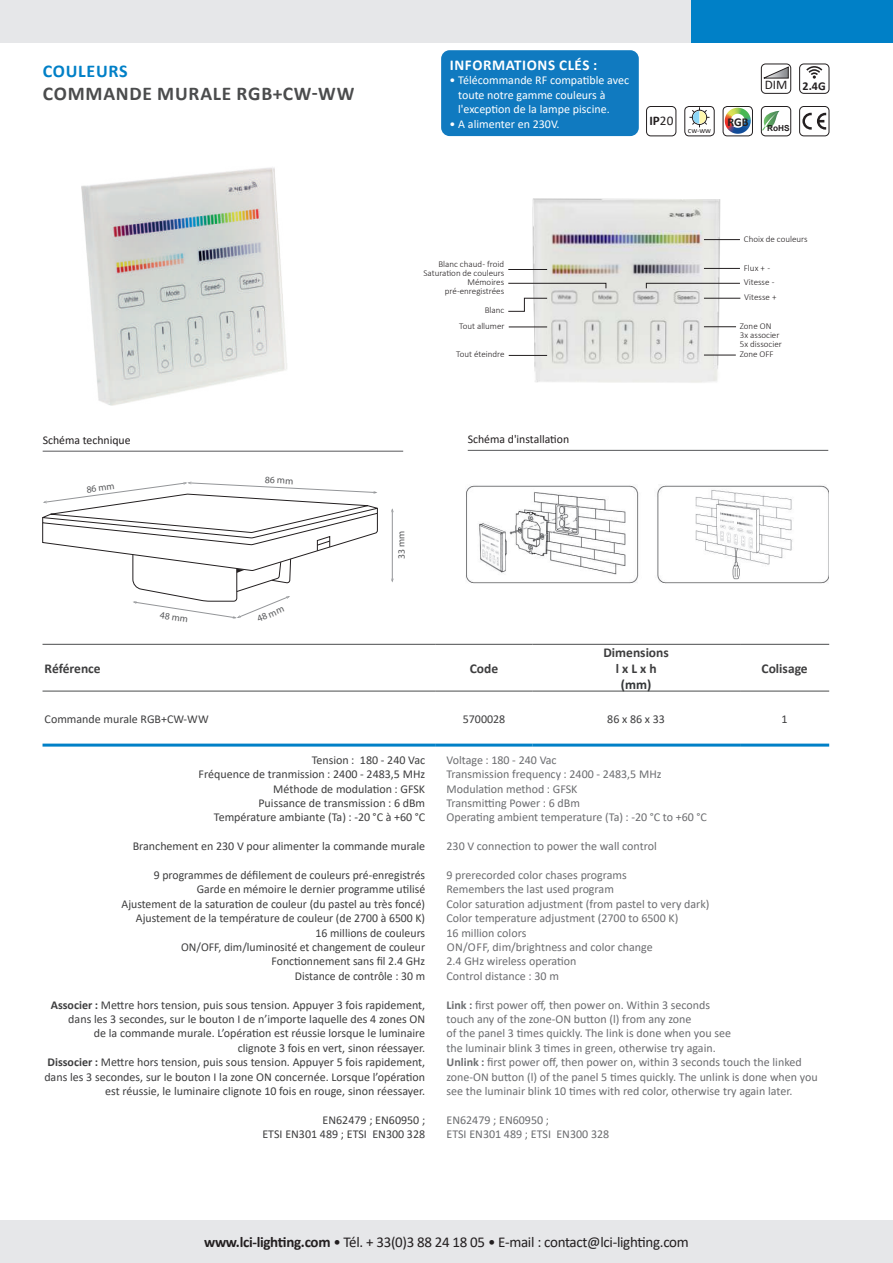
<style>
.page{position:relative;width:893px;height:1263px;background:#fff}
.page>*{position:absolute;margin:0;border:0;box-sizing:border-box;transform-origin:0 0}
.t1{font:700 19.5px "Calibri";letter-spacing:.04em;color:#4b4c4d}
.t2{font:700 18px "Calibri";letter-spacing:.04em;color:#0080c7}
.t3{font:15px "Calibri";letter-spacing:-.02em;color:#231f20}
.t4{font:700 15px "Calibri";letter-spacing:.04em;color:#fff}
.t5{font:700 13.5px/16.2px "Calibri";color:#3e3e3f;text-align:center}
.t6{font:700 13.5px "Calibri";color:#333638}
.t7{font:700 13.2px "Calibri";color:#231f20}
.t8{font:13.2px "Calibri";color:#231f20}
.t9{font:12px/14.4px "Calibri";color:#3e3e3f;text-align:right}
.t10{font:12px/14.4px "Calibri";color:#6c6d70}
.t11{font:12px/14.4px "Calibri";color:#fff}
.t12{font:700 12px "Calibri";color:#231f20}
.t13{font:11.85px "Calibri";color:#231f20}
.t14{font:9.75px "Myriad Pro";color:#57585a}
.t15{font:300 9px/9px "Calibri";color:#231f20;text-align:right}
.t16{font:700 8.25px "Arial";color:#231f20}
.t17{font:7.5px "Calibri";color:#231f20}
.s1{font-weight:400}
.s2{font-weight:700}
</style>
<div class="page">
<div style="left:0;top:1220px;width:893px;height:43px;background:#e6e7e9"></div>
<div style="left:0;top:0;width:893px;height:43px;background:#e6e7e9"></div>
<div style="left:691px;top:0;width:202px;height:43px;background:#0080c7"></div>
<svg style="left:43px;top:690px;width:786px;height:54px"></svg>
<hr style="left:43px;top:644px;width:393px;height:1px;background:#4b4c4d">
<hr style="left:436px;top:644px;width:96px;height:1px;background:#4b4c4d">
<hr style="left:532px;top:644px;width:208px;height:1px;background:#4b4c4d">
<hr style="left:740px;top:644px;width:89px;height:1px;background:#4b4c4d">
<hr style="left:43px;top:691px;width:393px;height:1px;background:#4b4c4d">
<hr style="left:436px;top:691px;width:96px;height:1px;background:#4b4c4d">
<hr style="left:532px;top:691px;width:208px;height:1px;background:#4b4c4d">
<hr style="left:740px;top:691px;width:89px;height:1px;background:#4b4c4d">
<hr style="left:43px;top:744px;width:393px;height:3px;background:#0080c7">
<hr style="left:436px;top:744px;width:96px;height:3px;background:#0080c7">
<hr style="left:532px;top:744px;width:208px;height:3px;background:#0080c7">
<hr style="left:740px;top:744px;width:89px;height:3px;background:#0080c7">
<svg style="left:806px;top:66px;width:16px;height:13px"></svg>
<div style="left:799px;top:64px;width:30px;height:30px;border:1px solid #231f20;border-radius:4px"></div>
<hr style="left:468px;top:450px;width:360px;height:1px;background:#57585a">
<img style="left:466px;top:485px;width:363px;height:98px">
<hr style="left:43px;top:451px;width:360px;height:1px;background:#57585a">
<hr style="left:392px;top:509px;width:1px;height:72px;background:#939598">
<svg style="left:43px;top:482px;width:335px;height:137px"></svg>
<img style="left:532px;top:198px;width:189px;height:185px">
<hr style="left:704px;top:239px;width:36px;height:1px;background:#231f20">
<hr style="left:704px;top:268px;width:36px;height:1px;background:#231f20">
<hr style="left:704px;top:298px;width:36px;height:1px;background:#231f20">
<hr style="left:704px;top:326px;width:32px;height:1px;background:#231f20">
<hr style="left:704px;top:355px;width:32px;height:1px;background:#231f20">
<svg style="left:646px;top:283px;width:94px;height:6px"></svg>
<hr style="left:508px;top:269px;width:39px;height:1px;background:#231f20">
<svg style="left:508px;top:298px;width:39px;height:14px"></svg>
<hr style="left:509px;top:327px;width:38px;height:1px;background:#231f20">
<hr style="left:509px;top:355px;width:38px;height:1px;background:#231f20">
<svg style="left:508px;top:283px;width:98px;height:6px"></svg>
<img style="left:81px;top:167px;width:206px;height:239px">
<div style="left:761px;top:64px;width:30px;height:30px;border:1px solid #231f20;border-radius:4px"></div>
<svg style="left:764px;top:67px;width:24px;height:11px"></svg>
<div style="left:646px;top:106px;width:30px;height:30px;border:1px solid #231f20;border-radius:4px"></div>
<div style="left:723px;top:106px;width:30px;height:30px;border:1px solid #231f20;border-radius:4px"></div>
<svg style="left:725px;top:108px;width:26px;height:26px"></svg>
<div style="left:685px;top:106px;width:29px;height:30px;border:1px solid #231f20;border-radius:4px"></div>
<svg style="left:689px;top:107px;width:21px;height:21px"></svg>
<div style="left:761px;top:106px;width:30px;height:30px;border:1px solid #231f20;border-radius:4px"></div>
<svg style="left:760px;top:111px;width:20px;height:19px"></svg>
<div style="left:799px;top:106px;width:30px;height:30px;border:1px solid #231f20;border-radius:4px"></div>
<svg style="left:802px;top:113px;width:24px;height:17px"></svg>
<div style="left:441px;top:50px;width:198px;height:86px;background:#107ac0;border-radius:9px"></div>
<h2 class="t2" style="left:43px;top:58px;width:86px">COULEURS</h2>
<h1 class="t1" style="left:43px;top:80px;width:313px">COMMANDE MURALE RGB+CW-WW</h1>
<p class="t4" style="left:450px;top:54px;width:149px">INFORMATIONS CLÉS :</p>
<p class="t11" style="left:458px;top:73px;width:173px;text-indent:-9px">• Télécommande RF compatible avec toute notre gamme couleurs à l'exception de la lampe piscine.</p>
<p class="t11" style="left:450px;top:116px;width:111px">• A alimenter en 230V.</p>
<p class="t8" style="left:765px;top:75px;width:24px">DIM</p>
<p class="t7" style="left:649px;top:111px;width:25px">IP<span class="s1">20</span></p>
<p class="t12" style="left:727px;top:113px;width:23px">RGB</p>
<p class="t17" style="left:688px;top:125px;width:25px">cw-ww</p>
<p class="t16" style="left:767px;top:123px;width:24px">RoHS</p>
<p class="t12" style="left:803px;top:77px;width:25px">2.4G</p>
<p class="t15" style="left:423px;top:259px;width:82px">Blanc chaud - froid<br>Saturation de couleurs</p>
<p class="t15" style="left:459px;top:301px;width:47px;line-height:16.4px">Blanc<br>Tout allumer</p>
<p class="t15" style="left:456px;top:350px;width:50px">Tout éteindre</p>
<p class="t15" style="left:445px;top:278px;width:61px">Mémoires pré-enregistrées</p>
<p class="t13" style="left:43px;top:431px;width:89px">Schéma technique</p>
<p class="t13" style="left:468px;top:431px;width:103px">Schéma d'installation</p>
<p class="t14" style="left:86px;top:483px;width:30px;rotate:-7deg">86 mm</p>
<p class="t14" style="left:265px;top:473px;width:30px;rotate:3deg">86 mm</p>
<p class="t14" style="left:161px;top:609px;width:30px;rotate:9deg">48 mm</p>
<p class="t14" style="left:255px;top:614px;width:30px;rotate:-23deg">48 mm</p>
<p class="t14" style="left:395px;top:559px;width:30px;rotate:-90deg">33 mm</p>
<p class="t15" style="left:744px;top:234px;width:65px">Choix de couleurs</p>
<p class="t15" style="left:744px;top:263px;width:28px">Flux + -</p>
<p class="t15" style="left:744px;top:293px;width:34px">Vitesse +</p>
<p class="t15" style="left:740px;top:321px;width:44px;text-align:left">Zone ON<br>3x associer<br>5x dissocier</p>
<p class="t15" style="left:740px;top:350px;width:36px">Zone OFF</p>
<p class="t15" style="left:744px;top:278px;width:32px">Vitesse -</p>
<p class="t5" style="left:45px;top:660px;width:58px">Référence</p>
<p class="t5" style="left:470px;top:660px;width:30px">Code</p>
<p class="t5" style="left:603px;top:644px;width:67px">Dimensions l x L x h</p>
<p class="t6" style="left:621px;top:675px;width:32px">(mm)</p>
<p class="t5" style="left:761px;top:660px;width:48px">Colisage</p>
<p class="t9" style="left:45px;top:711px;width:166px">Commande murale RGB+CW-WW</p>
<p class="t9" style="left:463px;top:711px;width:44px">5700028</p>
<p class="t9" style="left:607px;top:711px;width:59px">86 x 86 x 33</p>
<p class="t9" style="left:782px;top:711px;width:8px">1</p>
<p class="t9" style="left:199px;top:752px;width:228px">Tension : 180 - 240 Vac<br>Fréquence de tranmission : 2400 - 2483,5 MHz Méthode de modulation : GFSK<br>Puissance de transmission : 6 dBm Température ambiante (Ta) : -20 °C à +60 °C</p>
<p class="t9" style="left:133px;top:839px;width:294px">Branchement en 230 V pour alimenter la commande murale</p>
<p class="t9" style="left:122px;top:867px;width:305px">9 programmes de défilement de couleurs pré-enregistrés<br>Garde en mémoire le dernier programme utilisé<br>Ajustement de la saturation de couleur (du pastel au très foncé)<br>Ajustement de la température de couleur (de 2700 à 6500 K)<br>16 millions de couleurs<br>ON/OFF, dim/luminosité et changement de couleur Fonctionnement sans fil 2.4 GHz<br>Distance de contrôle : 30 m</p>
<p class="t9" style="left:44px;top:997px;width:382px"><span class="s2">Associer :</span> Mettre hors tension, puis sous tension. Appuyer 3 fois rapidement, dans les 3 secondes, sur le bouton I de n’importe laquelle des 4 zones ON<br>de la commande murale. L’opération est réussie lorsque le luminaire<br>clignote 3 fois en vert, sinon réessayer.<br><span class="s2">Dissocier :</span> Mettre hors tension, puis sous tension. Appuyer 5 fois rapidement, dans les 3 secondes, sur le bouton I la zone ON concernée. Lorsque l’opération est réussie, le luminaire clignote 10 fois en rouge, sinon réessayer.</p>
<p class="t9" style="left:262px;top:1112px;width:164px">EN62479 ; EN60950 ;<br>ETSI EN301 489 ; ETSI EN300 328</p>
<p class="t10" style="left:446px;top:752px;width:262px">Voltage : 180 - 240 Vac<br>Transmission frequency : 2400 - 2483,5 MHz Modulation method : GFSK<br>Transmitting Power : 6 dBm<br>Operating ambient temperature (Ta) : -20 °C to +60 °C</p>
<p class="t10" style="left:446px;top:839px;width:212px">230 V connection to power the wall control</p>
<p class="t10" style="left:446px;top:867px;width:265px">9 prerecorded color chases programs<br>Remembers the last used program<br>Color saturation adjustment (from pastel to very dark)<br>Color temperature adjustment (2700 to 6500 K)<br>16 million colors<br>ON/OFF, dim/brightness and color change<br>2.4 GHz wireless operation<br>Control distance : 30 m</p>
<p class="t10" style="left:446px;top:997px;width:373px"><span class="s2">Link :</span> first power off, then power on. Within 3 seconds<br>touch any of the zone-ON button (l) from any zone<br>of the panel 3 times quickly. The link is done when you see<br>the luminair blink 3 times in green, otherwise try again.<br><span class="s2">Unlink :</span> first power off, then power on, within 3 seconds touch the linked zone-ON button (l) of the panel 5 times quickly. The unlink is done when you see the luminair blink 10 times with red color, otherwise try again later.</p>
<p class="t10" style="left:446px;top:1112px;width:164px">EN62479 ; EN60950 ;<br>ETSI EN301 489 ; ETSI EN300 328</p>
<p class="t3" style="left:204px;top:1232px;width:486px"><span class="s2">www.lci-lighting.com</span> • Tél. + 33(0)3 88 24 18 05 • E-mail : contact@lci-lighting.com</p>
</div>
